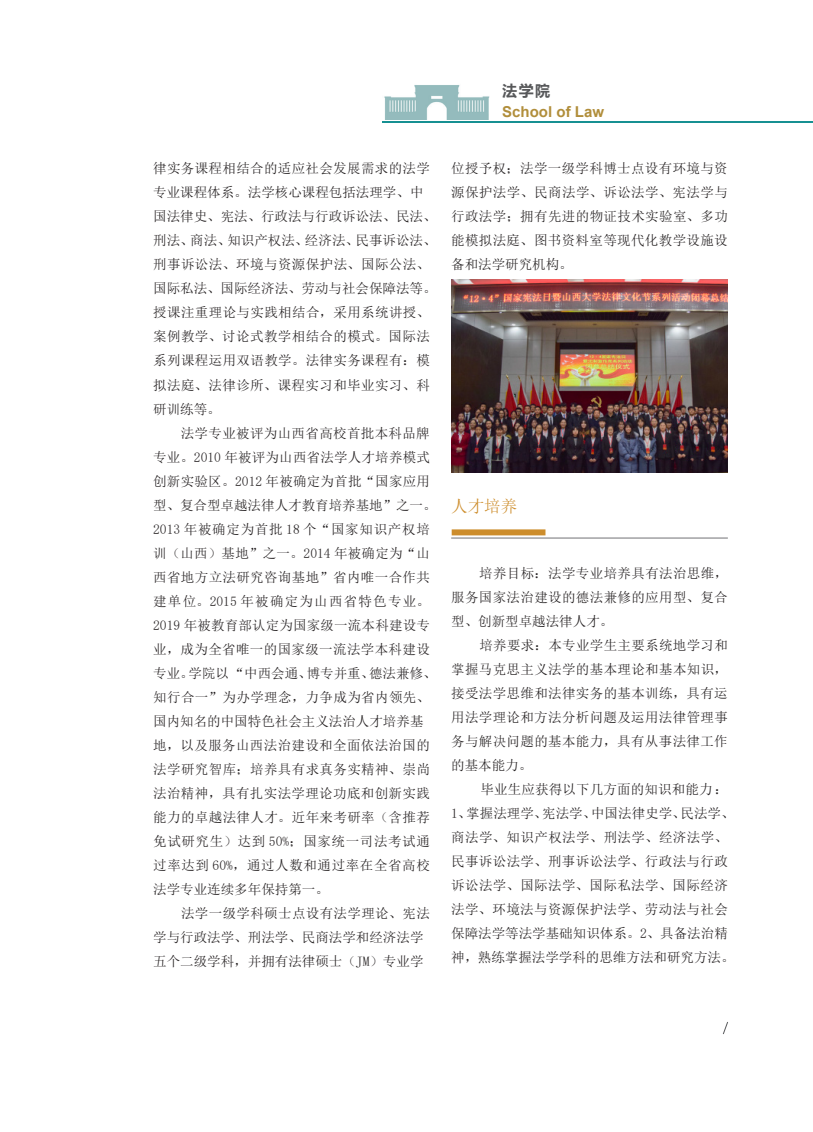
<style>
.page{position:relative;width:813px;height:1132px;background:#fff}
.page>*{position:absolute;margin:0;border:0;box-sizing:border-box;transform-origin:0 0}
.t1{font:16.5px "Sim Sun";color:#cd8d2c}
.t2{font:700 15px "Arial";color:#b18e3b}
.t3{font:700 15px "Microsoft Ya Hei";color:#57585a}
.t4{font:13.5px/24px "Sim Sun";letter-spacing:.025em;color:#231f20}
.t5{font:13.5px "Sim Sun";color:#231f20}
</style>
<div class="page">
<hr style="left:382px;top:121px;width:430px;height:2px;background:#169092">
<img style="left:384px;top:85px;width:106px;height:35px">
<svg style="left:723px;top:1022px;width:4px;height:12px"></svg>
<hr style="left:451px;top:537px;width:276px;height:1px;background:#6c6d70">
<div style="left:451px;top:529px;width:94px;height:6px;background:#cd8d2c"></div>
<img style="left:451px;top:280px;width:276px;height:192px">
<p class="t4" style="left:153px;top:156px;width:278px">律实务课程相结合的适应社会发展需求的法学专业课程体系。法学核心课程包括法理学、中</p>
<p class="t5" style="left:153px;top:210px;width:285px">国法律史、宪法、行政法与行政诉讼法、民法、</p>
<p class="t4" style="left:153px;top:228px;width:285px">刑法、商法、知识产权法、经济法、民事诉讼法、刑事诉讼法、环境与资源保护法、国际公法、国际私法、国际经济法、劳动与社会保障法等。授课注重理论与实践相结合，采用系统讲授、案例教学、讨论式教学相结合的模式。国际法系列课程运用双语教学。法律实务课程有：模拟法庭、法律诊所、课程实习和毕业实习、科研训练等。</p>
<p class="t4" style="left:153px;top:420px;width:285px;text-indent:28px">法学专业被评为山西省高校首批本科品牌专业。2010 年被评为山西省法学人才培养模式创新实验区。2012 年被确定为首批“国家应用型、复合型卓越法律人才教育培养基地”之一。<br>2013 年被确定为首批 18 个“国家知识产权培训（山西）基地”之一。2014 年被确定为“山西省地方立法研究咨询基地”省内唯一合作共建单位。2015 年被确定为山西省特色专业。<br>2019 年被教育部认定为国家级一流本科建设专业，成为全省唯一的国家级一流法学本科建设专业。学院以 “中西会通、博专并重、德法兼修、知行合一”为办学理念，力争成为省内领先、国内知名的中国特色社会主义法治人才培养基</p>
<p class="t4" style="left:153px;top:732px;width:278px;text-align:justify">地，以及服务山西法治建设和全面依法治国的法学研究智库；培养具有求真务实精神、崇尚法治精神，具有扎实法学理论功底和创新实践能力的卓越法律人才。近年来考研率（含推荐免试研究生）达到 50%；国家统一司法考试通过率达到 60%，通过人数和通过率在全省高校法学专业连续多年保持第一。</p>
<p class="t4" style="left:153px;top:900px;width:278px;text-indent:28px">法学一级学科硕士点设有法学理论、宪法学与行政法学、刑法学、民商法学和经济法学</p>
<p class="t5" style="left:153px;top:954px;width:272px">五个二级学科，并拥有法律硕士（JM）专业学</p>
<p class="t3" style="left:502px;top:80px;width:49px">法学院</p>
<p class="t2" style="left:502px;top:101px;width:103px">School of Law</p>
<p class="t4" style="left:451px;top:156px;width:278px;text-align:justify">位授予权；法学一级学科博士点设有环境与资源保护法学、民商法学、诉讼法学、宪法学与行政法学；拥有先进的物证技术实验室、多功能模拟法庭、图书资料室等现代化教学设施设备和法学研究机构。</p>
<p class="t1" style="left:451px;top:498px;width:67px">人才培养</p>
<p class="t4" style="left:451px;top:560px;width:278px;text-align:justify;text-indent:28px">培养目标：法学专业培养具有法治思维，服务国家法治建设的德法兼修的应用型、复合型、创新型卓越法律人才。</p>
<p class="t4" style="left:451px;top:632px;width:278px;text-align:justify;text-indent:28px">培养要求：本专业学生主要系统地学习和掌握马克思主义法学的基本理论和基本知识，接受法学思维和法律实务的基本训练，具有运用法学理论和方法分析问题及运用法律管理事务与解决问题的基本能力，具有从事法律工作的基本能力。</p>
<p class="t4" style="left:451px;top:776px;width:285px;text-indent:29px">毕业生应获得以下几方面的知识和能力：<br>1、掌握法理学、宪法学、中国法律史学、民法学、商法学、知识产权法学、刑法学、经济法学、民事诉讼法学、刑事诉讼法学、行政法与行政诉讼法学、国际法学、国际私法学、国际经济法学、环境法与资源保护法学、劳动法与社会保障法学等法学基础知识体系。2、具备法治精神，熟练掌握法学学科的思维方法和研究方法。</p>
</div>
